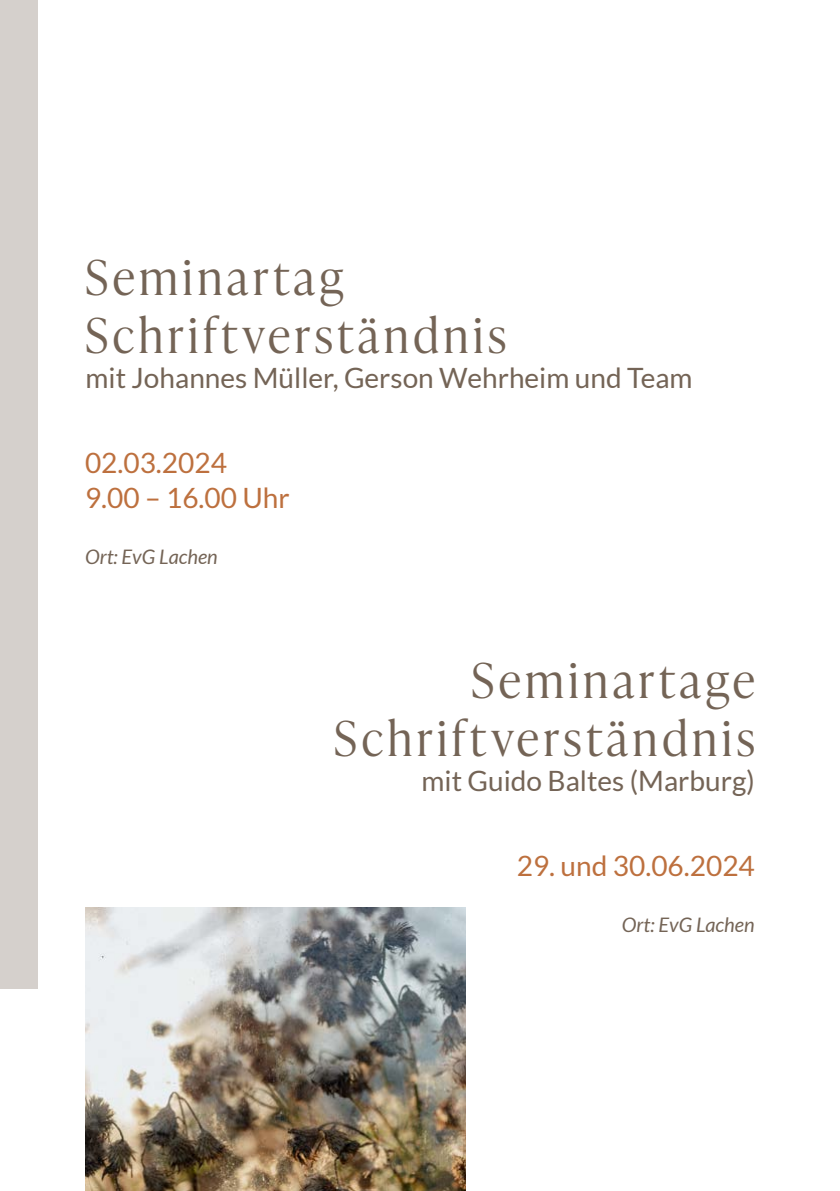
<style>
.page{position:relative;width:840px;height:1191px;background:#fff}
.page>*{position:absolute;margin:0;border:0;box-sizing:border-box;transform-origin:0 0}
.t1{font:300 48px/57.6px "Ivy Presto Headline";letter-spacing:.1em;color:#746456}
.t2{font:28px "Lato";color:#746456}
.t3{font:28px "Lato";color:#bd703e}
.t4{font:italic 20px "Lato";color:#746456}
</style>
<div class="page">
<div style="left:0;top:0;width:37px;height:988px;background:#d5d0cc"></div>
<img style="left:85px;top:907px;width:380px;height:284px">
<h1 class="t1" style="left:85px;top:246px;width:422px">Seminartag<br>Schriftverständnis</h1>
<p class="t2" style="left:85px;top:362px;width:608px">mit Johannes Müller, Gerson Wehrheim und Team</p>
<p class="t3" style="left:85px;top:447px;width:143px">02.03.2024</p>
<p class="t3" style="left:85px;top:482px;width:206px">9.00 – 16.00 Uhr</p>
<p class="t4" style="left:85px;top:546px;width:134px">Ort: EvG Lachen</p>
<h1 class="t1" style="left:334px;top:649px;width:422px;text-align:right">Seminartage<br>Schriftverständnis</h1>
<p class="t2" style="left:421px;top:765px;width:334px">mit Guido Baltes (Marburg)</p>
<p class="t3" style="left:516px;top:849px;width:239px">29. und 30.06.2024</p>
<p class="t4" style="left:621px;top:913px;width:134px">Ort: EvG Lachen</p>
</div>
